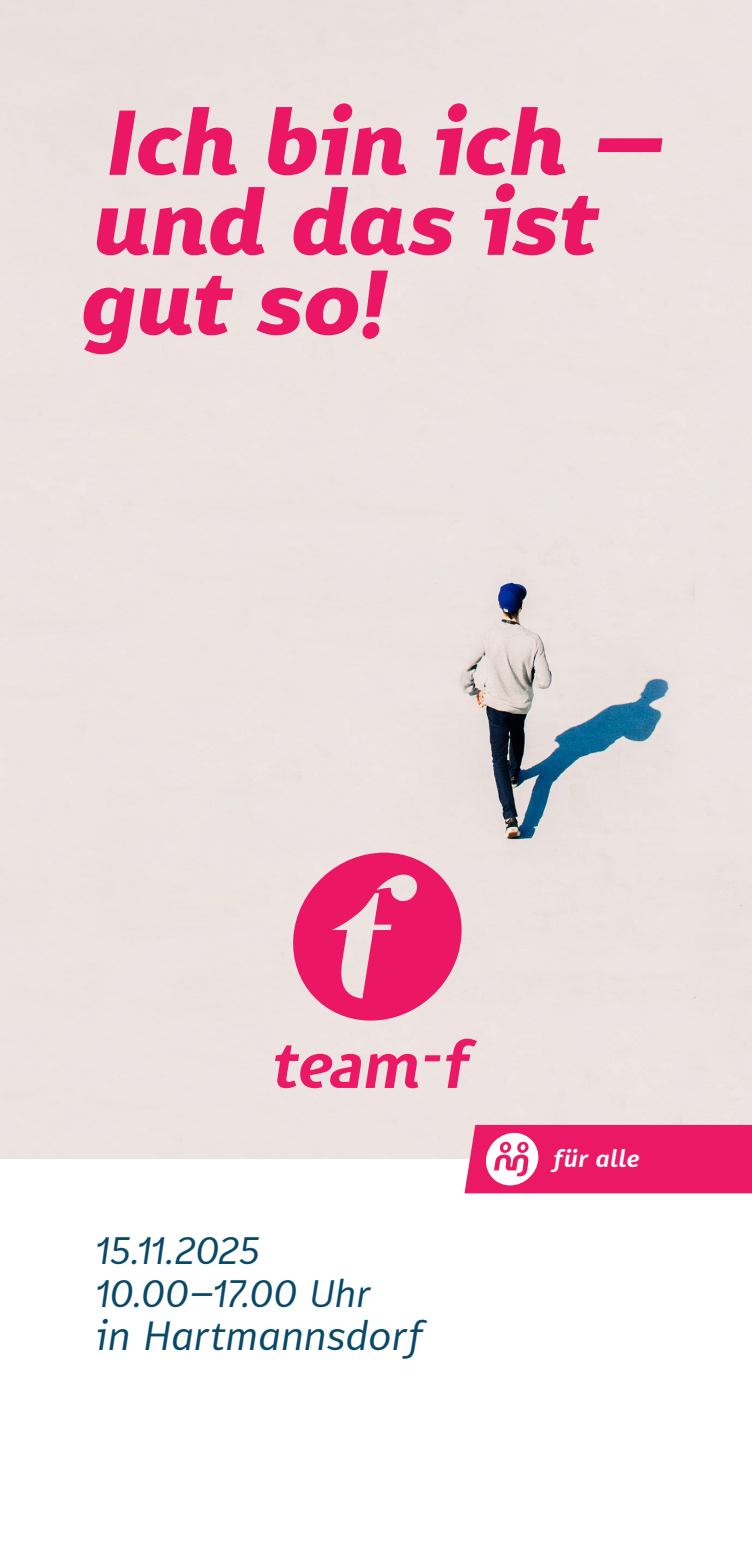
<style>
.page{position:relative;width:752px;height:1545px;background:#fff}
.page>*{position:absolute;margin:0;border:0;box-sizing:border-box;transform-origin:0 0}
.team-f_Titel{font:italic 900 90px/80px "Karbid Pro";letter-spacing:-.015em;color:#eb1764}
.team-f_Fliesstext{font:italic 40px "Karbid Text Pro";color:#084868}
.team-f_Fliesstext-2{font:italic 37.5px "Karbid Text Pro";letter-spacing:-.02em;color:#084868}
.team-f_Fliesstext-3{font:italic 700 23.75px "Karbid Text Pro";letter-spacing:.015em;color:#fff}
</style>
<div class="page">
<div style="left:0;top:0;width:751px;height:1158px;background:#ece2e1"></div>
<svg style="left:424px;top:1055px;width:16px;height:6px"></svg>
<svg style="left:464px;top:1125px;width:287px;height:68px;background:#ec2f74"></svg>
<svg style="left:289px;top:853px;width:176px;height:168px;background:#eb5e90"></svg>
<svg style="left:275px;top:1045px;width:143px;height:43px;background:#ec87a9"></svg>
<svg style="left:446px;top:1039px;width:30px;height:49px"></svg>
<p class="team-f_Titel" style="left:80px;top:101px;width:587px">Ich bin ich – und das ist gut so!</p>
<p class="team-f_Fliesstext-2" style="left:96px;top:1226px;width:166px">15.11.2025</p>
<p class="team-f_Fliesstext-2" style="left:96px;top:1269px;width:275px">10.00–17.00 Uhr</p>
<p class="team-f_Fliesstext" style="left:96px;top:1309px;width:328px">in Hartmannsdorf</p>
<p class="team-f_Fliesstext-3" style="left:553px;top:1142px;width:88px">für alle</p>
</div>
